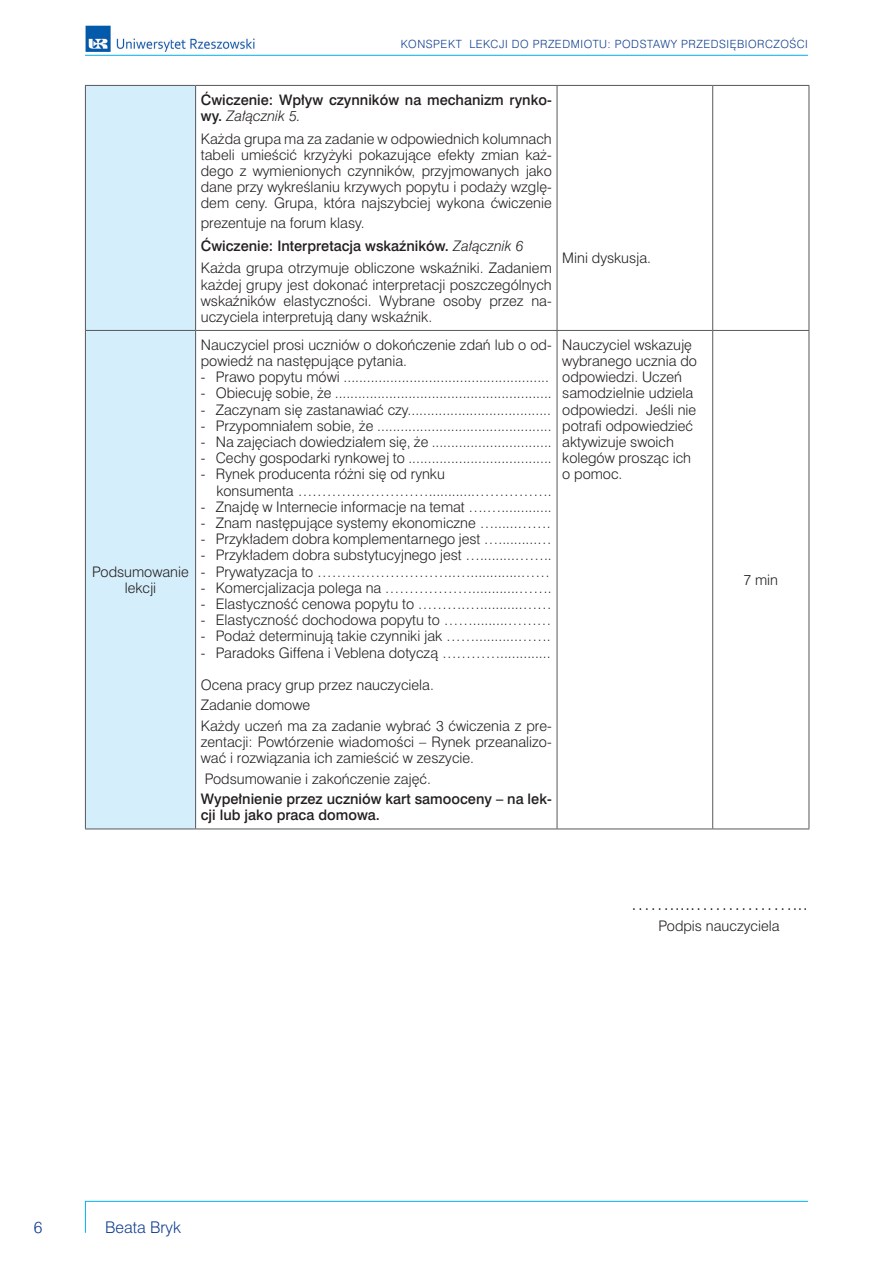
<style>
.page{position:relative;width:893px;height:1263px;background:#fff}
.page>*{position:absolute;margin:0;border:0;box-sizing:border-box;transform-origin:0 0}
.t1{font:18px "Swis 721 Lt PL";color:#231f20}
.t2{font:15px "Swis 721 Lt PL";color:#123f90}
.t3{font:13.5px/16.2px "Swis 721 Lt PL";color:#231f20}
.t4{font:13.5px/16.2px "Swis 721 Md PL";color:#231f20}
.t5{font:10.5px "Swis 721 Lt PL";letter-spacing:.05em;color:#123f90}
.s1{font-family:"Swis 721 Md PL"}
.s2{font-style:italic}
.s3{font-family:"Swis 721 Lt PL";font-style:italic}
</style>
<div class="page">
<img style="left:85px;top:25px;width:170px;height:26px">
<hr style="left:85px;top:1201px;width:723px;height:1px;background:#00aeef">
<hr style="left:85px;top:1201px;width:1px;height:32px;background:#00aeef">
<hr style="left:85px;top:55px;width:723px;height:1px;background:#00aeef">
<div style="left:86px;top:86px;width:109px;height:742px;background:#d4effb"></div>
<hr style="left:85px;top:86px;width:1px;height:244px;background:#57585a">
<hr style="left:195px;top:86px;width:1px;height:244px;background:#57585a">
<hr style="left:557px;top:86px;width:1px;height:244px;background:#57585a">
<hr style="left:712px;top:86px;width:1px;height:244px;background:#57585a">
<hr style="left:809px;top:86px;width:1px;height:244px;background:#57585a">
<hr style="left:85px;top:331px;width:1px;height:497px;background:#57585a">
<hr style="left:195px;top:331px;width:1px;height:497px;background:#57585a">
<hr style="left:557px;top:331px;width:1px;height:497px;background:#57585a">
<hr style="left:712px;top:331px;width:1px;height:497px;background:#57585a">
<hr style="left:809px;top:331px;width:1px;height:497px;background:#57585a">
<hr style="left:85px;top:85px;width:111px;height:1px;background:#57585a">
<hr style="left:196px;top:85px;width:361px;height:1px;background:#57585a">
<hr style="left:557px;top:85px;width:156px;height:1px;background:#57585a">
<hr style="left:713px;top:85px;width:96px;height:1px;background:#57585a">
<hr style="left:85px;top:330px;width:111px;height:1px;background:#57585a">
<hr style="left:196px;top:330px;width:361px;height:1px;background:#57585a">
<hr style="left:557px;top:330px;width:156px;height:1px;background:#57585a">
<hr style="left:713px;top:330px;width:96px;height:1px;background:#57585a">
<hr style="left:85px;top:828px;width:111px;height:1px;background:#57585a">
<hr style="left:196px;top:828px;width:361px;height:1px;background:#57585a">
<hr style="left:557px;top:828px;width:156px;height:1px;background:#57585a">
<hr style="left:713px;top:828px;width:96px;height:1px;background:#57585a">
<p class="t5" style="left:401px;top:37px;width:409px">KONSPEKT LEKCJI DO PRZEDMIOTU: PODSTAWY PRZEDSIĘBIORCZOŚCI</p>
<p class="t3" style="left:92px;top:564px;width:98px;text-align:center">Podsumowanie lekcji</p>
<p class="t4" style="left:201px;top:91px;width:352px">Ćwiczenie: Wpływ czynników na mechanizm rynko-</p>
<p class="t3" style="left:201px;top:104px;width:352px;line-height:22.5px"><span class="s1">wy.</span> <span class="s2">Załącznik 5.<br></span>Każda grupa ma za zadanie w odpowiednich kolumnach</p>
<p class="t3" style="left:201px;top:146px;width:352px;text-align:justify">tabeli umieścić krzyżyki pokazujące efekty zmian każ&shy;dego z wymienionych czynników, przyjmowanych jako dane przy wykreślaniu krzywych popytu i podaży wzglę&shy;dem ceny. Grupa, która najszybciej wykona ćwiczenie</p>
<p class="t3" style="left:201px;top:215px;width:165px">prezentuje na forum klasy.</p>
<p class="t4" style="left:201px;top:237px;width:324px">Ćwiczenie: Interpretacja wskaźników. <span class="s3">Załącznik 6</span></p>
<p class="t3" style="left:201px;top:260px;width:352px;text-align:justify">Każda grupa otrzymuje obliczone wskaźniki. Zadaniem każdej grupy jest dokonać interpretacji poszczególnych wskaźników elastyczności. Wybrane osoby przez na&shy;uczyciela interpretują dany wskaźnik.</p>
<p class="t3" style="left:201px;top:336px;width:352px">Nauczyciel prosi uczniów o dokończenie zdań lub o od&shy;powiedź na następujące pytania.</p>
<p class="t3" style="left:201px;top:369px;width:350px">- Prawo popytu mówi .....................................................</p>
<p class="t3" style="left:201px;top:385px;width:352px">- Obiecuję sobie, że ........................................................</p>
<p class="t3" style="left:201px;top:401px;width:352px">- Zaczynam się zastanawiać czy.....................................</p>
<p class="t3" style="left:201px;top:417px;width:352px">- Przypomniałem sobie, że .............................................</p>
<p class="t3" style="left:201px;top:434px;width:352px">- Na zajęciach dowiedziałem się, że ...............................</p>
<p class="t3" style="left:201px;top:450px;width:352px">- Cechy gospodarki rynkowej to .....................................</p>
<p class="t3" style="left:216px;top:466px;width:337px;text-indent:-15px">- Rynek producenta różni się od rynku<br>konsumenta ………………………............…………….</p>
<p class="t3" style="left:201px;top:498px;width:352px">- Znajdę w Internecie informacje na temat ….….............</p>
<p class="t3" style="left:201px;top:515px;width:351px">- Znam następujące systemy ekonomiczne …......…….</p>
<p class="t3" style="left:201px;top:531px;width:352px">- Przykładem dobra komplementarnego jest …..........…</p>
<p class="t3" style="left:201px;top:547px;width:352px">- Przykładem dobra substytucyjnego jest ….........……..</p>
<p class="t3" style="left:201px;top:563px;width:351px">- Prywatyzacja to ………………………..….............……</p>
<p class="t3" style="left:201px;top:579px;width:352px">- Komercjalizacja polega na ………………............…….</p>
<p class="t3" style="left:201px;top:596px;width:352px">- Elastyczność cenowa popytu to ……….…...........……</p>
<p class="t3" style="left:201px;top:612px;width:352px">- Elastyczność dochodowa popytu to …….........………</p>
<p class="t3" style="left:201px;top:628px;width:351px">- Podaż determinują takie czynniki jak ……...........…….</p>
<p class="t3" style="left:201px;top:644px;width:351px">- Paradoks Giffena i Veblena dotyczą ………….............</p>
<p class="t3" style="left:201px;top:674px;width:352px;line-height:20.4px">Ocena pracy grup przez nauczyciela.<br>Zadanie domowe<br>Każdy uczeń ma za zadanie wybrać 3 ćwiczenia z pre-</p>
<p class="t3" style="left:201px;top:734px;width:352px">zentacji: Powtórzenie wiadomości – Rynek przeanalizo&shy;wać i rozwiązania ich zamieścić w zeszycie.</p>
<p class="t3" style="left:205px;top:770px;width:228px">Podsumowanie i zakończenie zajęć.</p>
<p class="t4" style="left:201px;top:791px;width:352px">Wypełnienie przez uczniów kart samooceny – na lek&shy;cji lub jako praca domowa.</p>
<p class="t3" style="left:562px;top:249px;width:90px">Mini dyskusja.</p>
<p class="t3" style="left:562px;top:336px;width:136px">Nauczyciel wskazuję wybranego ucznia do odpowiedzi. Uczeń samodzielnie udziela odpowiedzi. Jeśli nie potrafi odpowiedzieć aktywizuje swoich kolegów prosząc ich o pomoc.</p>
<p class="t3" style="left:743px;top:572px;width:36px">7 min</p>
<h1 class="t1" style="left:631px;top:891px;width:179px">…….....……………...</h1>
<p class="t3" style="left:658px;top:918px;width:122px">Podpis nauczyciela</p>
<p class="t2" style="left:34px;top:1217px;width:10px">6</p>
<p class="t2" style="left:105px;top:1217px;width:77px">Beata Bryk</p>
</div>
